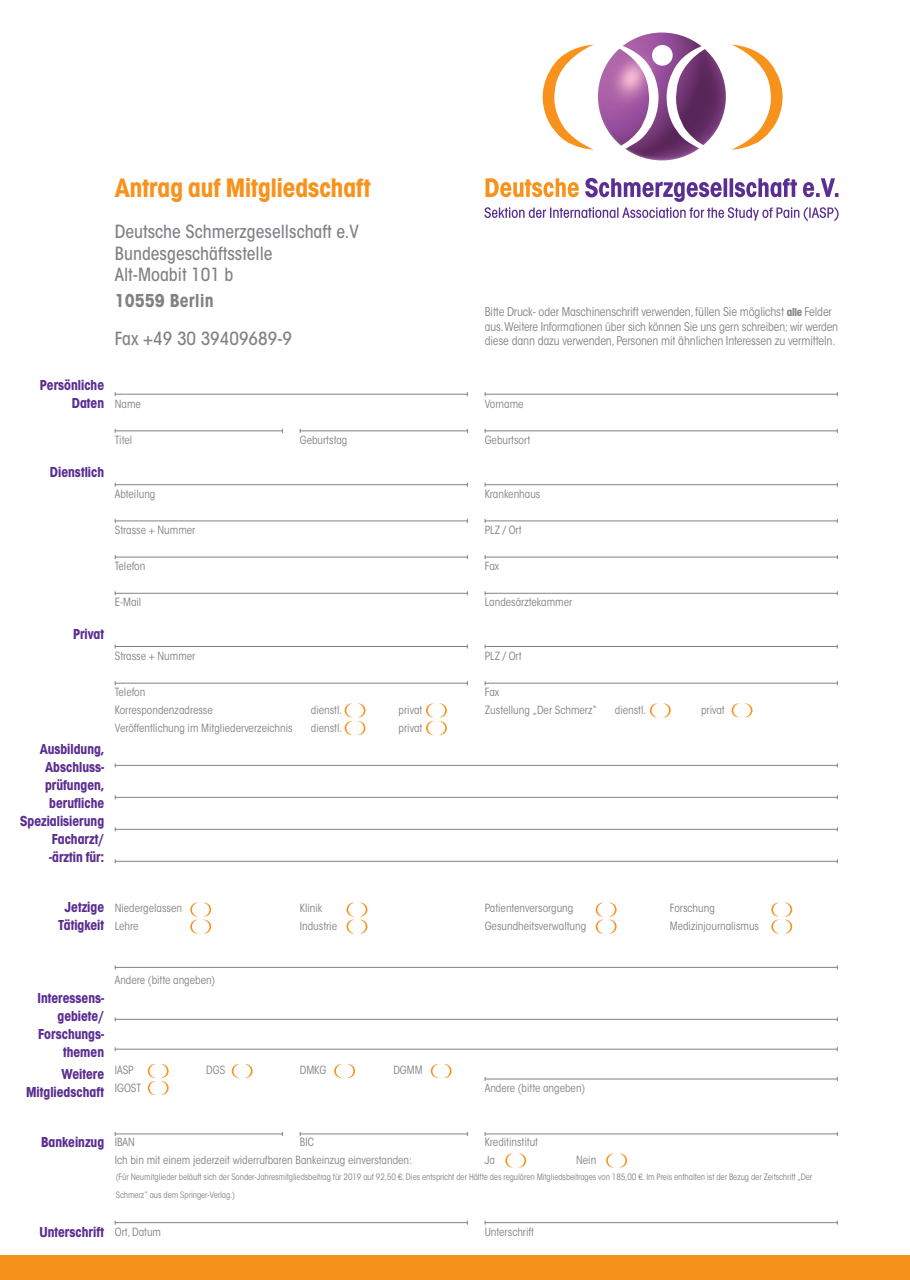
<style>
.page{position:relative;width:910px;height:1280px;background:#fff}
.page>*{position:absolute;margin:0;border:0;box-sizing:border-box;transform-origin:0 0}
.t1{font:700 condensed 27.9px "Avant Garde Gothic Itc T";color:#f7931d}
.Copy{font:500 condensed 18px/21.6px "ITC Avant Garde Std";color:#808285}
.Copy-2{font:700 condensed 18px "Avant Garde";color:#808285}
.t2{font:700 condensed 15px/18px "Avant Garde Gothic Itc T";color:#5b2e91;text-align:right}
.t3{font:condensed 12px/14.4px "ITC Avant Garde Std";letter-spacing:-.01em;color:#808285}
.t4{font:condensed 11.25px "ITC Avant Garde Std";color:#808285}
.t5{font:condensed 8.7px/18px "ITC Avant Garde Std";letter-spacing:-.01em;color:#808285}
.s1{font-family:"Avant Garde Gothic Itc T";font-weight:700}
</style>
<div class="page">
<hr style="left:115px;top:394px;width:352px;height:1px;background:#808285">
<hr style="left:115px;top:484px;width:352px;height:1px;background:#808285">
<hr style="left:115px;top:557px;width:352px;height:1px;background:#808285">
<hr style="left:115px;top:646px;width:352px;height:1px;background:#808285">
<hr style="left:115px;top:1222px;width:352px;height:1px;background:#808285">
<hr style="left:115px;top:520px;width:352px;height:1px;background:#808285">
<hr style="left:115px;top:593px;width:352px;height:1px;background:#808285">
<hr style="left:115px;top:1133px;width:167px;height:1px;background:#808285">
<hr style="left:300px;top:1133px;width:167px;height:1px;background:#808285">
<hr style="left:485px;top:1133px;width:352px;height:1px;background:#808285">
<hr style="left:115px;top:683px;width:352px;height:1px;background:#808285">
<hr style="left:115px;top:765px;width:722px;height:1px;background:#808285">
<hr style="left:115px;top:967px;width:722px;height:1px;background:#808285">
<hr style="left:115px;top:797px;width:722px;height:1px;background:#808285">
<hr style="left:115px;top:1019px;width:722px;height:1px;background:#808285">
<hr style="left:115px;top:1049px;width:722px;height:1px;background:#808285">
<hr style="left:115px;top:829px;width:722px;height:1px;background:#808285">
<hr style="left:115px;top:861px;width:722px;height:1px;background:#808285">
<hr style="left:115px;top:430px;width:167px;height:1px;background:#808285">
<hr style="left:300px;top:430px;width:167px;height:1px;background:#808285">
<hr style="left:485px;top:394px;width:352px;height:1px;background:#808285">
<hr style="left:485px;top:484px;width:352px;height:1px;background:#808285">
<hr style="left:485px;top:557px;width:352px;height:1px;background:#808285">
<hr style="left:485px;top:646px;width:352px;height:1px;background:#808285">
<hr style="left:485px;top:1222px;width:352px;height:1px;background:#808285">
<hr style="left:485px;top:520px;width:352px;height:1px;background:#808285">
<hr style="left:485px;top:593px;width:352px;height:1px;background:#808285">
<hr style="left:485px;top:1078px;width:352px;height:1px;background:#808285">
<hr style="left:485px;top:683px;width:352px;height:1px;background:#808285">
<hr style="left:485px;top:430px;width:352px;height:1px;background:#808285">
<svg style="left:232px;top:1064px;width:21px;height:14px"></svg>
<svg style="left:334px;top:1064px;width:21px;height:14px"></svg>
<svg style="left:431px;top:1064px;width:21px;height:14px"></svg>
<svg style="left:190px;top:902px;width:21px;height:32px"></svg>
<svg style="left:345px;top:703px;width:20px;height:32px"></svg>
<svg style="left:426px;top:703px;width:21px;height:32px"></svg>
<svg style="left:148px;top:1064px;width:21px;height:31px"></svg>
<svg style="left:347px;top:902px;width:20px;height:32px"></svg>
<svg style="left:596px;top:902px;width:21px;height:32px"></svg>
<svg style="left:771px;top:902px;width:21px;height:32px"></svg>
<svg style="left:650px;top:703px;width:21px;height:14px"></svg>
<svg style="left:505px;top:1153px;width:21px;height:14px"></svg>
<svg style="left:732px;top:703px;width:20px;height:14px"></svg>
<svg style="left:606px;top:1153px;width:21px;height:14px"></svg>
<div style="left:0;top:1256px;width:910px;height:24px;background:#f7931d"></div>
<img style="left:598px;top:33px;width:128px;height:127px;border-radius:64px">
<svg style="left:542px;top:45px;width:52px;height:105px"></svg>
<svg style="left:731px;top:45px;width:52px;height:105px"></svg>
<svg style="left:612px;top:44px;width:101px;height:109px"></svg>
<svg style="left:484px;top:178px;width:355px;height:43px"></svg>
<div style="left:652px;top:45px;width:21px;height:21px;background:#fff;border-radius:50%"></div>
<p class="t1" style="left:115px;top:171px;width:257px">Antrag auf Mitgliedschaft</p>
<p class="Copy" style="left:115px;top:221px;width:246px">Deutsche Schmerzgesellschaft e.V<br>Bundesgeschäftsstelle<br>Alt-Moabit 101 b</p>
<p class="Copy-2" style="left:115px;top:289px;width:101px">10559 Berlin</p>
<p class="Copy" style="left:115px;top:328px;width:179px">Fax +49 30 39409689-9</p>
<p class="t2" style="left:40px;top:375px;width:66px">Persönliche</p>
<p class="t2" style="left:72px;top:393px;width:34px">Daten</p>
<p class="t2" style="left:50px;top:463px;width:56px">Dienstlich</p>
<p class="t2" style="left:73px;top:625px;width:33px">Privat</p>
<p class="t2" style="left:20px;top:740px;width:85px">Ausbildung,<br>Abschluss&shy;prüfungen, berufliche<br>Spezialisierung<br>Facharzt/</p>
<p class="t2" style="left:49px;top:848px;width:56px">-ärztin für:</p>
<p class="t2" style="left:65px;top:897px;width:41px">Jetzige</p>
<p class="t2" style="left:58px;top:915px;width:47px">Tätigkeit</p>
<p class="t4" style="left:115px;top:397px;width:28px">Name</p>
<p class="t4" style="left:115px;top:433px;width:19px">Titel</p>
<p class="t4" style="left:300px;top:433px;width:49px">Geburtstag</p>
<p class="t4" style="left:115px;top:487px;width:42px">Abteilung</p>
<p class="t4" style="left:115px;top:523px;width:82px">Strasse + Nummer</p>
<p class="t4" style="left:115px;top:559px;width:32px">Telefon</p>
<p class="t4" style="left:115px;top:595px;width:28px">E-Mail</p>
<p class="t4" style="left:115px;top:649px;width:82px">Strasse + Nummer</p>
<p class="t4" style="left:115px;top:685px;width:32px">Telefon</p>
<p class="t4" style="left:115px;top:703px;width:100px">Korrespondenzadresse</p>
<p class="t4" style="left:311px;top:703px;width:33px">dienstl.</p>
<p class="t4" style="left:399px;top:703px;width:25px">privat</p>
<p class="t4" style="left:115px;top:721px;width:179px">Veröffentlichung im Mitgliederverzeichnis</p>
<p class="t4" style="left:311px;top:721px;width:33px">dienstl.</p>
<p class="t4" style="left:399px;top:721px;width:25px">privat</p>
<p class="t4" style="left:115px;top:901px;width:69px">Niedergelassen</p>
<p class="t4" style="left:300px;top:901px;width:24px">Klinik</p>
<p class="t4" style="left:115px;top:919px;width:25px">Lehre</p>
<p class="t4" style="left:300px;top:919px;width:39px">Industrie</p>
<p class="t3" style="left:485px;top:305px;width:355px">Bitte Druck- oder Maschinenschrift verwenden, füllen Sie möglichst <span class="s1">alle</span> Felder aus. Weitere Informationen über sich können Sie uns gern schreiben; wir werden diese dann dazu verwenden, Personen mit ähnlichen Interessen zu vermitteln.</p>
<p class="t4" style="left:485px;top:397px;width:40px">Vorname</p>
<p class="t4" style="left:485px;top:433px;width:47px">Geburtsort</p>
<p class="t4" style="left:485px;top:487px;width:57px">Krankenhaus</p>
<p class="t4" style="left:485px;top:523px;width:38px">PLZ / Ort</p>
<p class="t4" style="left:485px;top:559px;width:16px">Fax</p>
<p class="t4" style="left:485px;top:595px;width:89px">Landesärztekammer</p>
<p class="t4" style="left:485px;top:649px;width:38px">PLZ / Ort</p>
<p class="t4" style="left:485px;top:685px;width:16px">Fax</p>
<p class="t4" style="left:485px;top:703px;width:114px">Zustellung „Der Schmerz“</p>
<p class="t4" style="left:615px;top:703px;width:33px">dienstl.</p>
<p class="t4" style="left:701px;top:703px;width:25px">privat</p>
<p class="t4" style="left:485px;top:901px;width:90px">Patientenversorgung</p>
<p class="t4" style="left:670px;top:901px;width:47px">Forschung</p>
<p class="t4" style="left:485px;top:919px;width:103px">Gesundheitsverwaltung</p>
<p class="t4" style="left:670px;top:919px;width:91px">Medizinjournalismus</p>
<p class="t2" style="left:38px;top:988px;width:68px">Interessens&shy;gebiete/</p>
<p class="t2" style="left:38px;top:1024px;width:68px">Forschungs-</p>
<p class="t2" style="left:63px;top:1042px;width:43px">themen</p>
<p class="t2" style="left:62px;top:1065px;width:44px">Weitere</p>
<p class="t2" style="left:26px;top:1083px;width:80px">Mitgliedschaft</p>
<p class="t2" style="left:41px;top:1133px;width:65px">Bankeinzug</p>
<p class="t2" style="left:39px;top:1222px;width:66px">Unterschrift</p>
<p class="t4" style="left:115px;top:973px;width:102px">Andere (bitte angeben)</p>
<p class="t4" style="left:115px;top:1063px;width:20px">IASP</p>
<p class="t4" style="left:206px;top:1063px;width:20px">DGS</p>
<p class="t4" style="left:300px;top:1063px;width:28px">DMKG</p>
<p class="t4" style="left:393px;top:1063px;width:31px">DGMM</p>
<p class="t4" style="left:115px;top:1081px;width:28px">IGOST</p>
<p class="t4" style="left:115px;top:1135px;width:22px">IBAN</p>
<p class="t4" style="left:300px;top:1135px;width:16px">BIC</p>
<p class="t4" style="left:115px;top:1153px;width:299px">Ich bin mit einem jederzeit widerrufbaren Bankeinzug einverstanden:</p>
<p class="t4" style="left:485px;top:1081px;width:102px">Andere (bitte angeben)</p>
<p class="t4" style="left:485px;top:1135px;width:55px">Kreditinstitut</p>
<p class="t4" style="left:485px;top:1153px;width:12px">Ja</p>
<p class="t4" style="left:576px;top:1153px;width:22px">Nein</p>
<p class="t5" style="left:116px;top:1168px;width:698px">(Für Neumitglieder beläuft sich der Sonder-Jahresmitgliedsbeitrag für 2019 auf 92,50 €. Dies entspricht der Hälfte des regulären Mitgliedsbeitrages von 185,00 €. Im Preis enthalten ist der Bezug der Zeitschrift „Der<br>Schmerz“ aus dem Springer-Verlag.)</p>
<p class="t4" style="left:115px;top:1225px;width:48px">Ort, Datum</p>
<p class="t4" style="left:485px;top:1225px;width:51px">Unterschrift</p>
</div>
